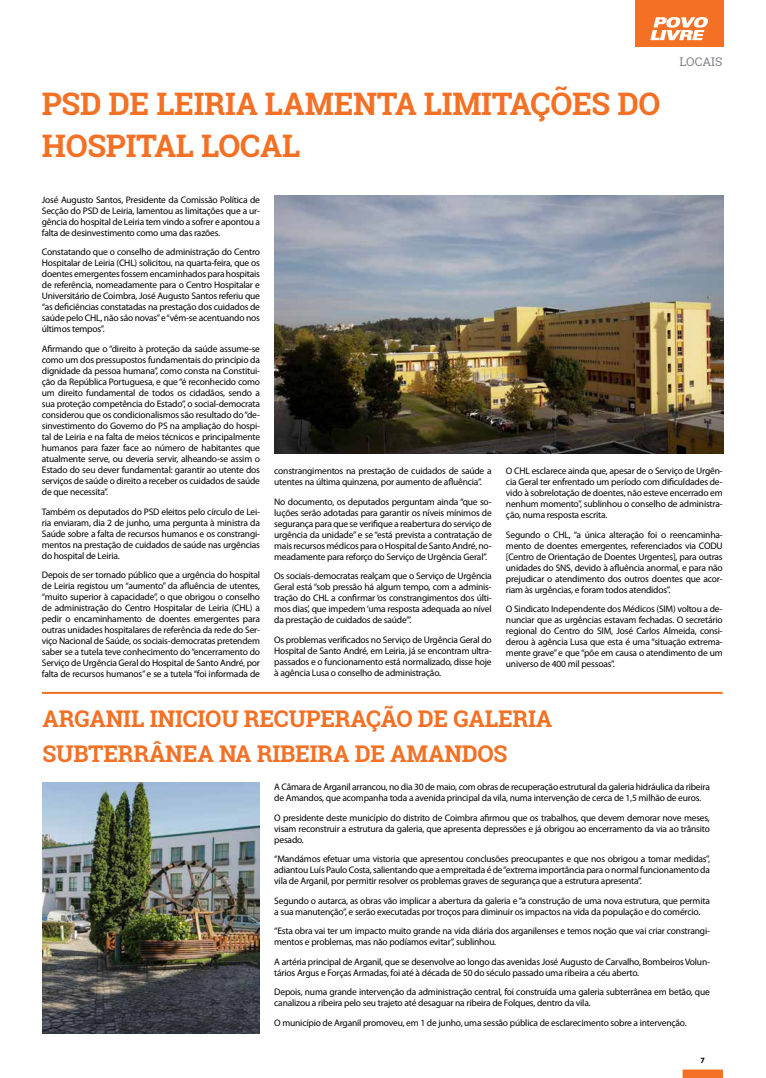
<style>
.page{position:relative;width:766px;height:1078px;background:#fff}
.page>*{position:absolute;margin:0;border:0;box-sizing:border-box;transform-origin:0 0}
.t1{font:700 31px/42px "Roboto Slab";letter-spacing:-.01em;color:#f37024}
.t2{font:700 23px/34.5px "Roboto Slab";letter-spacing:-.01em;color:#f37024}
.t3{font:12px "Roboto Slab";color:#808285}
.t4{font:9.5px/11px "Myriad Pro";letter-spacing:-.02em;color:#000;text-align:justify}
.t5{font:700 8px "Myriad Pro";color:#000}
</style>
<div class="page">
<div style="left:682px;top:1069px;width:40px;height:8px;background:#f37024;border:1px solid #f37024"></div>
<img style="left:274px;top:196px;width:449px;height:258px">
<div style="left:634px;top:0;width:89px;height:47px;background:#f37024"></div>
<svg style="left:650px;top:17px;width:58px;height:23px"></svg>
<img style="left:43px;top:782px;width:216px;height:251px">
<hr style="left:42px;top:691px;width:680px;height:2px;background:#f36f21">
<p class="t3" style="left:679px;top:54px;width:44px">LOCAIS</p>
<h1 class="t1" style="left:42px;top:83px;width:619px">PSD DE LEIRIA LAMENTA LIMITAÇÕES DO<br>HOSPITAL LOCAL</h1>
<p class="t4" style="left:42px;top:194px;width:220px">José Augusto Santos, Presidente da Comissão Política de Secção do PSD de Leiria, lamentou as limitações que a ur&shy;gência do hospital de Leiria tem vindo a sofrer e apontou a falta de desinvestimento como uma das razões.</p>
<p class="t4" style="left:42px;top:246px;width:220px">Constatando que o conselho de administração do Centro Hospitalar de Leiria (CHL) solicitou, na quarta-feira, que os doentes emergentes fossem encaminhados para hospitais de referência, nomeadamente para o Centro Hospitalar e Universitário de Coimbra, José Augusto Santos referiu que “as deficiências constatadas na prestação dos cuidados de saúde pelo CHL, não são novas” e “vêm-se acentuando nos últimos tempos”.</p>
<p class="t4" style="left:42px;top:343px;width:220px">Afirmando que o “direito à proteção da saúde assume-se como um dos pressupostos fundamentais do princípio da dignidade da pessoa humana”, como consta na Constitui&shy;ção da República Portuguesa, e que “é reconhecido como um direito fundamental de todos os cidadãos, sendo a sua proteção competência do Estado”, o social-democrata considerou que os condicionalismos são resultado do “de&shy;sinvestimento do Governo do PS na ampliação do hospi&shy;tal de Leiria e na falta de meios técnicos e principalmente humanos para fazer face ao número de habitantes que atualmente serve, ou deveria servir, alheando-se assim o Estado do seu dever fundamental: garantir ao utente dos serviços de saúde o direito a receber os cuidados de saúde de que necessita”.</p>
<p class="t4" style="left:42px;top:505px;width:220px">Também os deputados do PSD eleitos pelo círculo de Lei&shy;ria enviaram, dia 2 de junho, uma pergunta à ministra da Saúde sobre a falta de recursos humanos e os constrangi&shy;mentos na prestação de cuidados de saúde nas urgências do hospital de Leiria.</p>
<p class="t4" style="left:42px;top:569px;width:220px">Depois de ser tornado público que a urgência do hospital de Leiria registou um “aumento” da afluência de utentes, “muito superior à capacidade”, o que obrigou o conselho de administração do Centro Hospitalar de Leiria (CHL) a pedir o encaminhamento de doentes emergentes para outras unidades hospitalares de referência da rede do Ser&shy;viço Nacional de Saúde, os sociais-democratas pretendem saber se a tutela teve conhecimento do “encerramento do Serviço de Urgência Geral do Hospital de Santo André, por falta de recursos humanos” e se a tutela “foi informada de</p>
<p class="t4" style="left:274px;top:465px;width:219px">constrangimentos na prestação de cuidados de saúde a utentes na última quinzena, por aumento de afluência”.</p>
<p class="t4" style="left:274px;top:496px;width:219px">No documento, os deputados perguntam ainda “que so&shy;luções serão adotadas para garantir os níveis mínimos de segurança para que se verifique a reabertura do serviço de urgência da unidade” e se “está prevista a contratação de mais recursos médicos para o Hospital de Santo André, no&shy;meadamente para reforço do Serviço de Urgência Geral”.</p>
<p class="t4" style="left:274px;top:570px;width:219px">Os sociais-democratas realçam que o Serviço de Urgência Geral está “sob pressão há algum tempo, com a adminis&shy;tração do CHL a confirmar ‘os constrangimentos dos últi&shy;mos dias’, que impedem ‘uma resposta adequada ao nível da prestação de cuidados de saúde’”.</p>
<p class="t4" style="left:274px;top:634px;width:219px">Os problemas verificados no Serviço de Urgência Geral do Hospital de Santo André, em Leiria, já se encontram ultra&shy;passados e o funcionamento está normalizado, disse hoje à agência Lusa o conselho de administração.</p>
<p class="t4" style="left:506px;top:465px;width:218px">O CHL esclarece ainda que, apesar de o Serviço de Urgên&shy;cia Geral ter enfrentado um período com dificuldades de&shy;vido à sobrelotação de doentes, não esteve encerrado em nenhum momento”, sublinhou o conselho de administra&shy;ção, numa resposta escrita.</p>
<p class="t4" style="left:506px;top:529px;width:218px">Segundo o CHL, “a única alteração foi o reencaminha&shy;mento de doentes emergentes, referenciados via CODU [Centro de Orientação de Doentes Urgentes], para outras unidades do SNS, devido à afluência anormal, e para não prejudicar o atendimento dos outros doentes que acor&shy;riam às urgências, e foram todos atendidos”.</p>
<p class="t4" style="left:506px;top:603px;width:218px">O Sindicato Independente dos Médicos (SIM) voltou a de&shy;nunciar que as urgências estavam fechadas. O secretário regional do Centro do SIM, José Carlos Almeida, consi&shy;derou à agência Lusa que esta é uma “situação extrema&shy;mente grave” e que “põe em causa o atendimento de um universo de 400 mil pessoas”.</p>
<h2 class="t2" style="left:43px;top:701px;width:511px">ARGANIL INICIOU RECUPERAÇÃO DE GALERIA<br>SUBTERRÂNEA NA RIBEIRA DE AMANDOS</h2>
<p class="t4" style="left:274px;top:781px;width:437px">A Câmara de Arganil arrancou, no dia 30 de maio, com obras de recuperação estrutural da galeria hidráulica da ribeira de Amandos, que acompanha toda a avenida principal da vila, numa intervenção de cerca de 1,5 milhão de euros.</p>
<p class="t4" style="left:274px;top:811px;width:437px">O presidente deste município do distrito de Coimbra afirmou que os trabalhos, que devem demorar nove meses, visam reconstruir a estrutura da galeria, que apresenta depressões e já obrigou ao encerramento da via ao trânsito pesado.</p>
<p class="t4" style="left:274px;top:853px;width:437px">“Mandámos efetuar uma vistoria que apresentou conclusões preocupantes e que nos obrigou a tomar medidas”, adiantou Luís Paulo Costa, salientando que a empreitada é de “extrema importância para o normal funcionamento da vila de Arganil, por permitir resolver os problemas graves de segurança que a estrutura apresenta”.</p>
<p class="t4" style="left:274px;top:894px;width:437px">Segundo o autarca, as obras vão implicar a abertura da galeria e “a construção de uma nova estrutura, que permita a sua manutenção”, e serão executadas por troços para diminuir os impactos na vida da população e do comércio.</p>
<p class="t4" style="left:274px;top:925px;width:437px">“Esta obra vai ter um impacto muito grande na vida diária dos arganilenses e temos noção que vai criar constrangi&shy;mentos e problemas, mas não podíamos evitar”, sublinhou.</p>
<p class="t4" style="left:274px;top:955px;width:437px">A artéria principal de Arganil, que se desenvolve ao longo das avenidas José Augusto de Carvalho, Bombeiros Volun&shy;tários Argus e Forças Armadas, foi até à década de 50 do século passado uma ribeira a céu aberto.</p>
<p class="t4" style="left:274px;top:986px;width:437px">Depois, numa grande intervenção da administração central, foi construída uma galeria subterrânea em betão, que canalizou a ribeira pelo seu trajeto até desaguar na ribeira de Folques, dentro da vila.</p>
<p class="t4" style="left:274px;top:1016px;width:414px">O município de Arganil promoveu, em 1 de junho, uma sessão pública de esclarecimento sobre a intervenção.</p>
<p class="t5" style="left:700px;top:1054px;width:6px">7</p>
</div>
